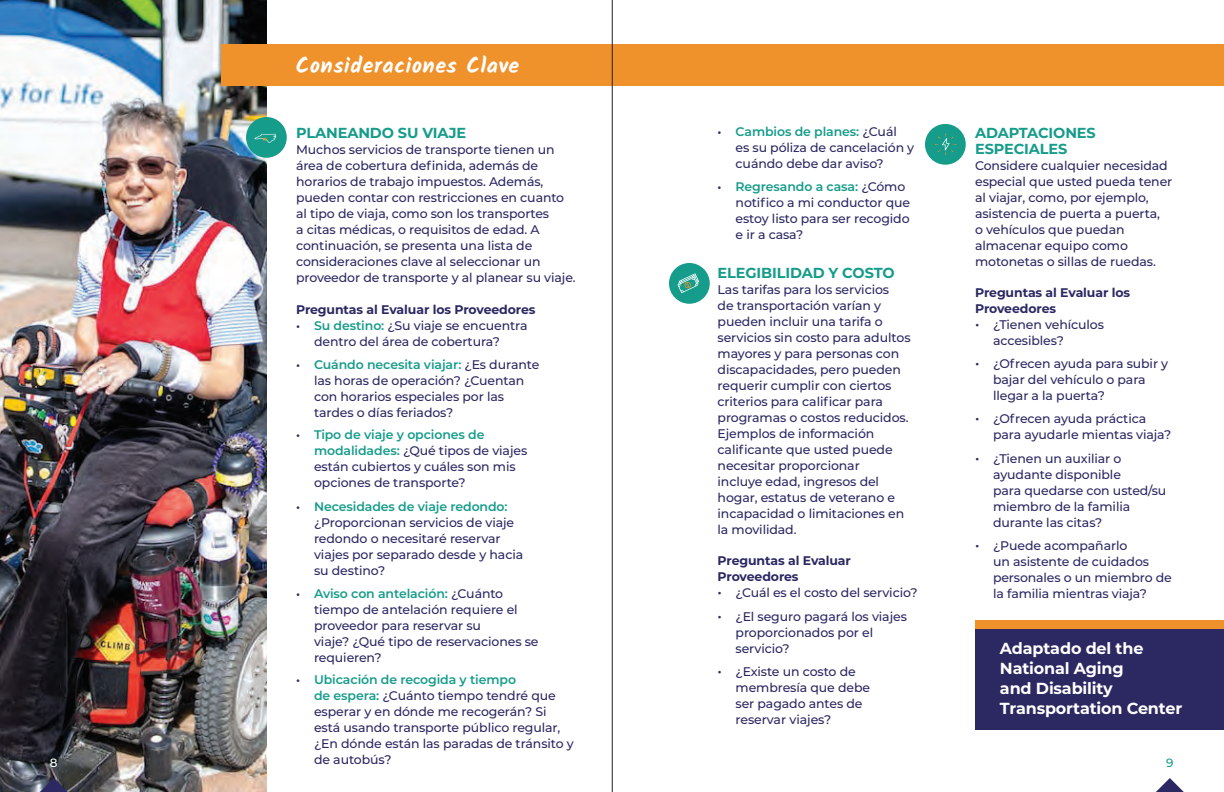
<style>
.page{position:relative;width:1224px;height:792px;background:#fff}
.page>*{position:absolute;margin:0;border:0;box-sizing:border-box;transform-origin:0 0}
.t1{font:700 22px "Kalam";letter-spacing:.025em;color:#fff}
.t2{font:700 16px/20px "Montserrat";letter-spacing:-.01em;color:#fff}
.t3{font:700 14.5px/16px "Montserrat";letter-spacing:-.01em;color:#169c8a}
.t4{font:500 12.5px/16px "Montserrat";letter-spacing:-.01em;color:#2b2862}
.t5{font:700 12.5px/16px "Montserrat";letter-spacing:-.01em;color:#2b2862}
.t6{font:500 12px "Montserrat";color:#fff}
.t7{font:500 12px "Montserrat";color:#169c8a}
.s1{font-weight:600;font-size:12px}
.s2{font-weight:600;color:#169c8a}
.s3{font-size:14px}
</style>
<div class="page">
<img style="left:0;top:0;width:266px;height:792px">
<div style="left:246px;top:117px;width:41px;height:41px;background:#169c8a;border-radius:50%"></div>
<svg style="left:255px;top:134px;width:21px;height:9px"></svg>
<div style="left:222px;top:44px;width:399px;height:42px;background:#f0922c"></div>
<svg style="left:40px;top:778px;width:28px;height:14px"></svg>
<div style="left:925px;top:124px;width:41px;height:41px;background:#169c8a;border-radius:50%"></div>
<svg style="left:935px;top:134px;width:22px;height:21px"></svg>
<div style="left:669px;top:263px;width:41px;height:41px;background:#169c8a;border-radius:50%"></div>
<svg style="left:678px;top:273px;width:21px;height:20px"></svg>
<div style="left:975px;top:625px;width:249px;height:105px;background:#2b2862"></div>
<div style="left:975px;top:620px;width:249px;height:9px;background:#f0922c"></div>
<div style="left:603px;top:44px;width:621px;height:42px;background:#f0922c"></div>
<hr style="left:612px;top:0;width:1px;height:792px;background:#231f20">
<svg style="left:1156px;top:778px;width:28px;height:14px"></svg>
<p class="t6" style="left:50px;top:755px;width:9px">8</p>
<h1 class="t1" style="left:296px;top:53px;width:225px">Consideraciones Clave</h1>
<p class="t3" style="left:296px;top:124px;width:172px">PLANEANDO SU VIAJE</p>
<p class="t4" style="left:296px;top:141px;width:281px">Muchos servicios de transporte tienen un área de cobertura definida, además de horarios de trabajo impuestos. Además, pueden contar con restricciones en cuanto al tipo de viaja, como son los transportes<br>a citas médicas, o requisitos de edad. A continuación, se presenta una lista de consideraciones clave al seleccionar un proveedor de transporte y al planear su viaje.</p>
<p class="t5" style="left:296px;top:301px;width:241px">Preguntas al Evaluar los Proveedores</p>
<p class="t4" style="left:314px;top:317px;width:215px;text-indent:-18px"><span class="s1">•</span> <span class="s2">Su destino:</span> ¿Su viaje se encuentra dentro del área de cobertura?</p>
<p class="t4" style="left:314px;top:356px;width:227px;text-indent:-18px"><span class="s1">•</span> <span class="s2">Cuándo necesita viajar:</span> ¿Es durante las horas de operación? ¿Cuentan con horarios especiales por las tardes o días feriados?</p>
<p class="t4" style="left:314px;top:426px;width:215px;text-indent:-18px"><span class="s1">•</span> <span class="s2">Tipo de viaje y opciones de modalidades:</span> ¿Qué tipos de viajes están cubiertos y cuáles son mis opciones de transporte?</p>
<p class="t4" style="left:314px;top:498px;width:211px;text-indent:-18px"><span class="s1">•</span> <span class="s2">Necesidades de viaje redondo: </span>¿Proporcionan servicios de viaje redondo o necesitaré reservar viajes por separado desde y hacia su destino?</p>
<p class="t4" style="left:314px;top:585px;width:226px;text-indent:-18px"><span class="s1">•</span> <span class="s2">Aviso con antelación:</span> ¿Cuánto tiempo de antelación requiere el proveedor para reservar su<br>viaje? ¿Qué tipo de reservaciones se requieren?</p>
<p class="t4" style="left:314px;top:671px;width:261px;text-indent:-18px"><span class="s1">•</span> <span class="s2">Ubicación de recogida y tiempo<br>de espera:</span> ¿Cuánto tiempo tendré que esperar y en dónde me recogerán? Si está usando transporte público regular, ¿En dónde están las paradas de tránsito y de autobús?</p>
<p class="t4" style="left:736px;top:123px;width:180px;text-indent:-18px"><span class="s1">•</span> <span class="s2">Cambios de planes:</span> ¿Cuál<br>es su póliza de cancelación y cuándo debe dar aviso?</p>
<p class="t4" style="left:736px;top:178px;width:176px;text-indent:-18px"><span class="s1">•</span> <span class="s2">Regresando a casa:</span> ¿Cómo notifico a mi conductor que estoy listo para ser recogido e ir a casa?</p>
<p class="t3" style="left:718px;top:265px;width:179px">ELEGIBILIDAD Y COSTO</p>
<p class="t4" style="left:718px;top:282px;width:194px">Las tarifas para los servicios<br>de transportación varían y pueden incluir una tarifa o servicios sin costo para adultos mayores y para personas con discapacidades, pero pueden requerir cumplir con ciertos criterios para calificar para programas o costos reducidos.<br>Ejemplos de información calificante que usted puede necesitar proporcionar<br>incluye edad, ingresos del hogar, estatus de veterano e incapacidad o limitaciones en la movilidad.</p>
<p class="t5" style="left:718px;top:552px;width:135px">Preguntas al Evaluar<br>Proveedores</p>
<p class="t4" style="left:718px;top:585px;width:201px"><span class="s3">•</span> ¿Cuál es el costo del servicio?</p>
<p class="t4" style="left:736px;top:608px;width:173px;text-indent:-18px"><span class="s3">•</span> ¿El seguro pagará los viajes proporcionados por el servicio?</p>
<p class="t4" style="left:736px;top:663px;width:136px;text-indent:-18px"><span class="s3">•</span> ¿Existe un costo de membresía que debe ser pagado antes de reservar viajes?</p>
<p class="t3" style="left:975px;top:124px;width:122px">ADAPTACIONES<br>ESPECIALES</p>
<p class="t4" style="left:975px;top:157px;width:199px">Considere cualquier necesidad especial que usted pueda tener al viajar, como, por ejemplo, asistencia de puerta a puerta,<br>o vehículos que puedan almacenar equipo como motonetas o sillas de ruedas.</p>
<p class="t5" style="left:975px;top:284px;width:157px">Preguntas al Evaluar los<br>Proveedores</p>
<p class="t4" style="left:993px;top:316px;width:112px;text-indent:-18px"><span class="s3">•</span> ¿Tienen vehículos accesibles?</p>
<p class="t4" style="left:993px;top:355px;width:177px;text-indent:-18px"><span class="s3">•</span> ¿Ofrecen ayuda para subir y bajar del vehículo o para llegar a la puerta?</p>
<p class="t4" style="left:993px;top:410px;width:180px;text-indent:-18px"><span class="s3">•</span> ¿Ofrecen ayuda práctica para ayudarle mientas viaja?</p>
<p class="t4" style="left:993px;top:450px;width:175px;text-indent:-18px"><span class="s3">•</span> ¿Tienen un auxiliar o ayudante disponible<br>para quedarse con usted/su miembro de la familia durante las citas?</p>
<p class="t4" style="left:993px;top:537px;width:180px;text-indent:-18px"><span class="s3">•</span> ¿Puede acompañarlo<br>un asistente de cuidados personales o un miembro de la familia mientras viaja?</p>
<p class="t2" style="left:1000px;top:637px;width:184px">Adaptado del the<br>National Aging<br>and Disability<br>Transportation Center</p>
<p class="t7" style="left:1166px;top:755px;width:9px">9</p>
</div>
